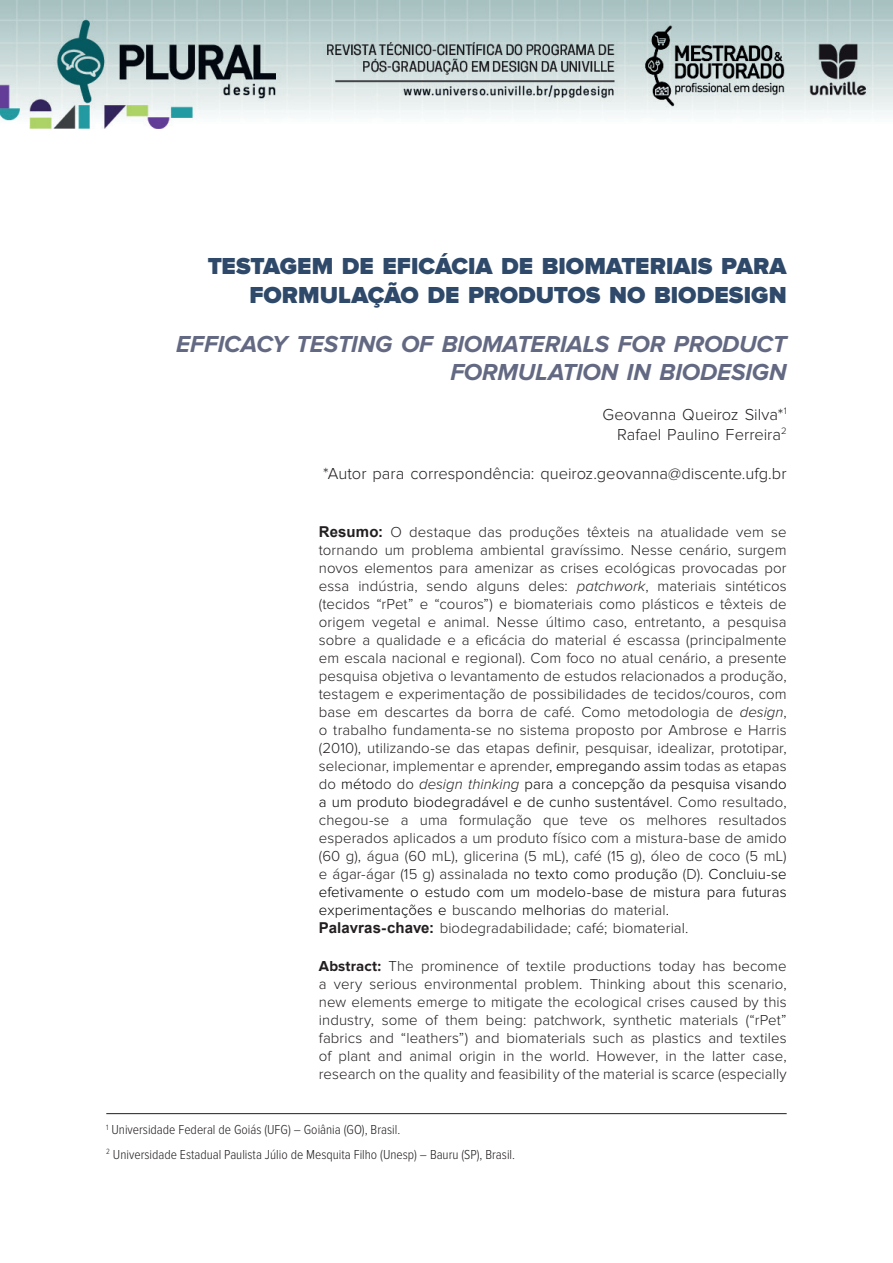
<style>
.page{position:relative;width:893px;height:1263px;background:#fff}
.page>*{position:absolute;margin:0;border:0;box-sizing:border-box;transform-origin:0 0}
.t1{font:900 24px/28.8px "Proxima Nova";color:#2e4969;text-align:right}
.t2{font:italic 700 24px/28.8px "Proxima Nova";letter-spacing:-.005em;color:#636982;text-align:right}
.t3{font:300 16.5px/19.8px "Proxima Nova";color:#231f20;text-align:right}
.t4{font:300 15px/18px "Proxima Nova";letter-spacing:.005em;color:#231f20}
.t5{font:300 13.5px/24.8px "Proxima Nova Cond";color:#231f20}
.s1{font-family:"Arial";font-weight:700}
.s2{font-style:italic}
.s3{color:#000001}
.s4{font-weight:700}
</style>
<div class="page">
<img style="left:0;top:0;width:892px;height:128px">
<hr style="left:106px;top:1113px;width:681px;height:1px;background:#231f20">
<h1 class="t1" style="left:208px;top:253px;width:580px">TESTAGEM DE EFICÁCIA DE BIOMATERIAIS PARA<br>FORMULAÇÃO DE PRODUTOS NO BIODESIGN</h1>
<h1 class="t2" style="left:176px;top:330px;width:612px">EFFICACY TESTING OF BIOMATERIALS FOR PRODUCT<br>FORMULATION IN BIODESIGN</h1>
<p class="t3" style="left:603px;top:405px;width:186px">Geovanna Queiroz Silva*<sup>1<br></sup>Rafael Paulino Ferreira<sup>2</sup></p>
<p class="t3" style="left:323px;top:465px;width:465px">*Autor para correspondência: queiroz.geovanna@discente.ufg.br</p>
<p class="t4" style="left:319px;top:524px;width:469px"><span class="s1">Resumo:</span> O destaque das produções têxteis na atualidade vem se tornando um problema ambiental gravíssimo. Nesse cenário, surgem novos elementos para amenizar as crises ecológicas provocadas por essa indústria, sendo alguns deles: <span class="s2">patchwork</span>, materiais sintéticos (tecidos “rPet” e “couros”) e biomateriais como plásticos e têxteis de origem vegetal e animal. Nesse último caso, entretanto, a pesquisa sobre a qualidade e a eficácia do material é escassa (principalmente em escala nacional e regional). Com foco no atual cenário, a presente pesquisa objetiva o levantamento de estudos relacionados a produção, testagem e experimentação de possibilidades de tecidos/couros, com base em descartes da borra de café. Como metodologia de <span class="s2">design</span>, o trabalho fundamenta-se no sistema proposto por Ambrose e Harris (2010), utilizando-se das etapas definir, pesquisar, idealizar, prototipar, selecionar, implementar e aprender<span class="s3">, empregando assim</span> todas as etapas do <span class="s3">méto</span>do do <span class="s2">design thinking</span> <span class="s3">para a concepção da pesquisa visando a um produto biodegradável e de cunho sustentável</span>. Como resultado, chegou-se a uma formulação que teve os melhores resultados esperados aplicados a um produto físico com a mistura-base de amido (60 g), água (60 mL), glicerina (5 mL), café (15 g), óleo de coco (5 mL) e ágar-ágar (15 g) assinalada <span class="s3">no texto como produção</span> (D). <span class="s3">Concluiu-se efetivamente o estudo com um modelo-base de mistura para futuras experimentações e</span> buscando <span class="s3">melhorias</span> do material<span class="s3">.<br></span><span class="s1">Palavras-chave:</span> biodegradabilidade; café; biomaterial.</p>
<p class="t4" style="left:319px;top:957px;width:469px;text-align:justify"><span class="s4">Abstract:</span> The prominence of textile productions today has become a very serious environmental problem. Thinking about this scenario, new elements emerge to mitigate the ecological crises caused by this industry, some of them being: patchwork, synthetic materials (“rPet” fabrics and “leathers”) and biomaterials such as plastics and textiles of plant and animal origin in the world. However, in the latter case, research on the quality and feasibility of the material is scarce (especially</p>
<p class="t5" style="left:106px;top:1118px;width:410px"><sup>1</sup> Universidade Federal de Goiás (UFG) – Goiânia (GO), Brasil.<br><sup>2</sup> Universidade Estadual Paulista Júlio de Mesquita Filho (Unesp) – Bauru (SP), Brasil.</p>
</div>
